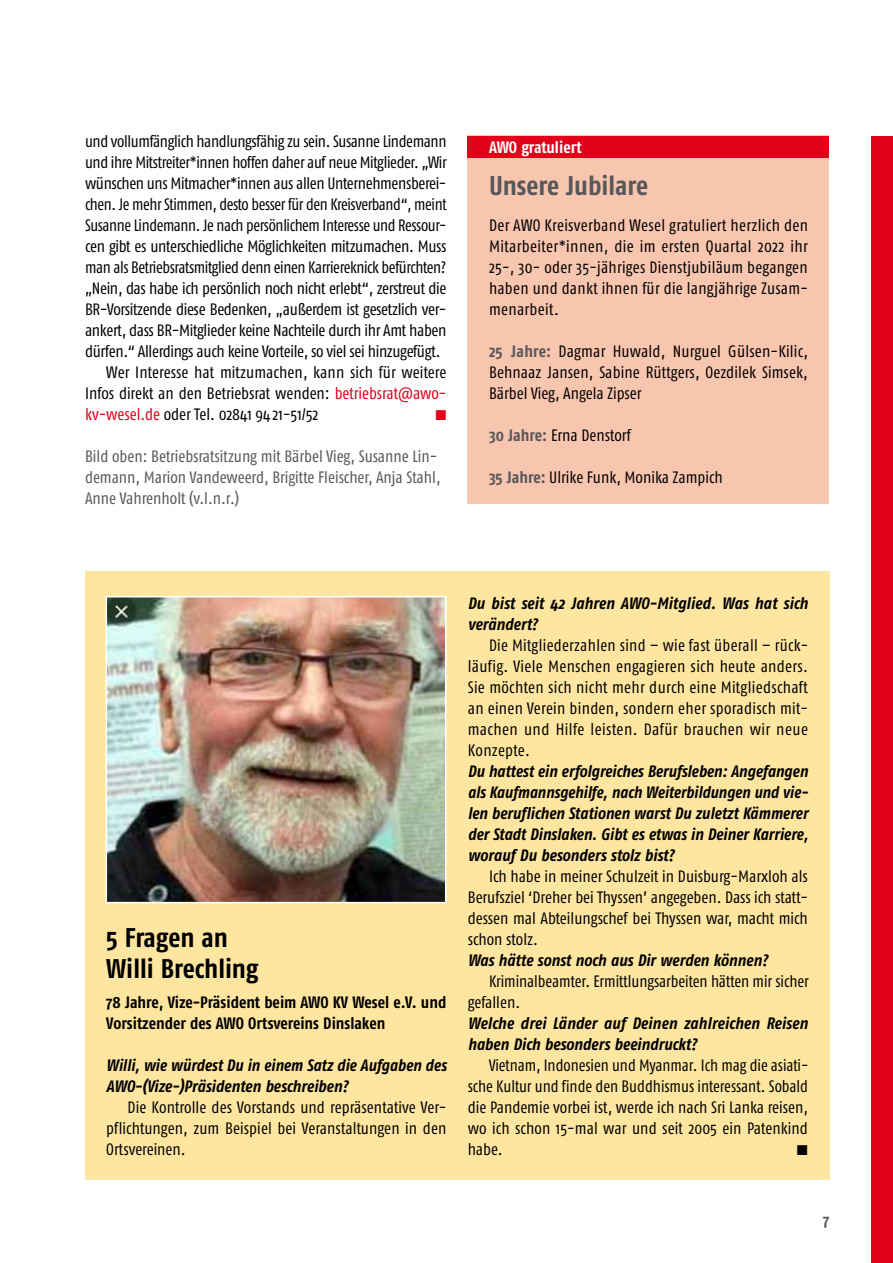
<style>
.page{position:relative;width:893px;height:1263px;background:#fff}
.page>*{position:absolute;margin:0;border:0;box-sizing:border-box;transform-origin:0 0}
.t1{font:700 27px/31.5px "Fago Co";letter-spacing:-.005em;color:#000}
.t2{font:700 27px "Fago Co";color:#58585a}
.t3{font:16.5px/21px "Fago Co";letter-spacing:-.02em;color:#000;text-align:justify}
.t4{font:italic 700 16.5px/21px "Fago Co";color:#000}
.t5{font:16.5px/21px "Fago Co";color:#000}
.t6{font:16.5px/21px "Fago Co";color:#58585a}
.t7{font:16.5px "Fago Co";letter-spacing:-.02em;color:#000;scale:.96 1}
.t8{font:700 16.5px/21px "Fago Co";color:#000}
.t9{font:16.5px "Fago Co";letter-spacing:.005em;color:#000}
.t10{font:700 16.5px "Fago Co";letter-spacing:-.005em;color:#fff}
.t11{font:700 16.5px "Fago Co";color:#58585a}
.t12{font:16.5px "European Pi Three";color:#e2001a}
.t13{font:16.5px "European Pi Three";color:#000}
.s1{color:#e2001a}
.s2{font-weight:700;color:#58585a}
</style>
<div class="page">
<div style="left:85px;top:571px;width:744px;height:609px;background:#ffe6a0"></div>
<img style="left:109px;top:599px;width:334px;height:301px">
<div style="left:106px;top:596px;width:340px;height:307px;border:2px solid #fff"></div>
<div style="left:468px;top:136px;width:361px;height:368px;background:#f8c5ae"></div>
<div style="left:468px;top:136px;width:361px;height:21px;background:#e2001a"></div>
<div style="left:872px;top:136px;width:21px;height:1127px;background:#e2001a"></div>
<p class="t3" style="left:85px;top:131px;width:363px">und vollumfänglich handlungsfähig zu sein. Susanne Lindemann</p>
<p class="t3" style="left:85px;top:152px;width:363px">und ihre Mitstreiter*innen hoffen daher auf neue Mitglieder. „Wir</p>
<p class="t3" style="left:85px;top:173px;width:363px">wünschen uns Mitmacher*innen aus allen Unternehmensberei-</p>
<p class="t7" style="left:85px;top:195px;width:378px">chen. Je mehr Stimmen, desto besser für den Kreisverband“, meint</p>
<p class="t7" style="left:85px;top:216px;width:378px">Susanne Lindemann. Je nach persönlichem Interesse und Ressour-</p>
<p class="t3" style="left:85px;top:236px;width:363px">cen gibt es unterschiedliche Möglichkeiten mitzumachen. Muss</p>
<p class="t3" style="left:85px;top:257px;width:363px">man als Betriebsratsmitglied denn einen Karriereknick befürchten?</p>
<p class="t3" style="left:85px;top:278px;width:363px">„Nein, das habe ich persönlich noch nicht erlebt“, zerstreut die</p>
<p class="t3" style="left:85px;top:299px;width:363px">BR-Vorsitzende diese Bedenken, „außerdem ist gesetzlich ver-</p>
<p class="t3" style="left:85px;top:320px;width:363px">ankert, dass BR-Mitglieder keine Nachteile durch ihr Amt haben</p>
<p class="t3" style="left:85px;top:341px;width:357px">dürfen.“ Allerdings auch keine Vorteile, so viel sei hinzugefügt.</p>
<p class="t9" style="left:106px;top:363px;width:342px">Wer Interesse hat mitzumachen, kann sich für weitere</p>
<p class="t3" style="left:85px;top:383px;width:363px">Infos direkt an den Betriebsrat wenden: <span class="s1">betriebsrat@awo-</span></p>
<p class="t5" style="left:85px;top:404px;width:235px"><span class="s1">kv-wesel.de</span> oder Tel. 02841 94 21-51/52</p>
<p class="t12" style="left:435px;top:404px;width:12px">K</p>
<p class="t6" style="left:85px;top:446px;width:357px">Bild oben: Betriebsratsitzung mit Bärbel Vieg, Susanne Lin&shy;demann, Marion Vandeweerd, Brigitte Fleischer, Anja Stahl,<br>Anne Vahrenholt (v.l.n.r.)</p>
<p class="t10" style="left:489px;top:137px;width:94px">AWO gratuliert</p>
<h1 class="t2" style="left:489px;top:170px;width:161px">Unsere Jubilare</h1>
<p class="t3" style="left:489px;top:215px;width:320px">Der AWO Kreisverband Wesel gratuliert herzlich den Mitarbeiter*innen, die im ersten Quartal 2022 ihr 25-, 30- oder 35-jähriges Dienstjubiläum begangen haben und dankt ihnen für die langjährige Zusam&shy;menarbeit.</p>
<p class="t3" style="left:489px;top:341px;width:321px"><span class="s2">25 Jahre:</span> Dagmar Huwald, Nurguel Gülsen-Kilic, Behnaaz Jansen, Sabine Rüttgers, Oezdilek Simsek, Bärbel Vieg, Angela Zipser</p>
<p class="t5" style="left:489px;top:425px;width:144px"><span class="s2">30 Jahre:</span> Erna Denstorf</p>
<p class="t5" style="left:489px;top:467px;width:235px"><span class="s2">35 Jahre:</span> Ulrike Funk, Monika Zampich</p>
<h1 class="t1" style="left:106px;top:921px;width:154px">5 Fragen an<br>Willi Brechling</h1>
<p class="t8" style="left:106px;top:992px;width:342px">78 Jahre, Vize-Präsident beim AWO KV Wesel e.V. und<br>Vorsitzender des AWO Ortsvereins Dinslaken</p>
<p class="t4" style="left:106px;top:1055px;width:342px">Willi, wie würdest Du in einem Satz die Aufgaben des<br>AWO-(Vize-)Präsidenten beschreiben?</p>
<p class="t3" style="left:106px;top:1097px;width:342px;text-indent:21px">Die Kontrolle des Vorstands und repräsentative Ver&shy;pflichtungen, zum Beispiel bei Veranstaltungen in den Ortsvereinen.</p>
<p class="t4" style="left:468px;top:593px;width:342px">Du bist seit 42 Jahren AWO-Mitglied. Was hat sich verändert?</p>
<p class="t3" style="left:468px;top:635px;width:342px;text-indent:21px">Die Mitgliederzahlen sind – wie fast überall – rück&shy;läufig. Viele Menschen engagieren sich heute anders.<br>Sie möchten sich nicht mehr durch eine Mitgliedschaft an einen Verein binden, sondern eher sporadisch mit&shy;machen und Hilfe leisten. Dafür brauchen wir neue Konzepte.</p>
<p class="t4" style="left:468px;top:761px;width:342px;text-align:justify">Du hattest ein erfolgreiches Berufsleben: Angefangen als Kaufmannsgehilfe, nach Weiterbildungen und vie&shy;len beruflichen Stationen warst Du zuletzt Kämmerer der Stadt Dinslaken. Gibt es etwas in Deiner Karriere, worauf Du besonders stolz bist?</p>
<p class="t3" style="left:468px;top:866px;width:342px;text-indent:21px">Ich habe in meiner Schulzeit in Duisburg-Marxloh als Berufsziel ‘Dreher bei Thyssen’ angegeben. Dass ich statt&shy;dessen mal Abteilungschef bei Thyssen war, macht mich schon stolz.</p>
<p class="t4" style="left:468px;top:950px;width:301px">Was hätte sonst noch aus Dir werden können?</p>
<p class="t5" style="left:468px;top:971px;width:343px;text-indent:21px">Kriminalbeamter. Ermittlungsarbeiten hätten mir sicher gefallen.</p>
<p class="t4" style="left:468px;top:1013px;width:342px">Welche drei Länder auf Deinen zahlreichen Reisen haben Dich besonders beeindruckt?</p>
<p class="t3" style="left:468px;top:1055px;width:342px;text-indent:21px">Vietnam, Indonesien und Myanmar. Ich mag die asiati&shy;sche Kultur und finde den Buddhismus interessant. Sobald die Pandemie vorbei ist, werde ich nach Sri Lanka reisen, wo ich schon 15-mal war und seit 2005 ein Patenkind habe.</p>
<p class="t13" style="left:797px;top:1139px;width:12px">K</p>
<p class="t11" style="left:823px;top:1211px;width:8px">7</p>
</div>
